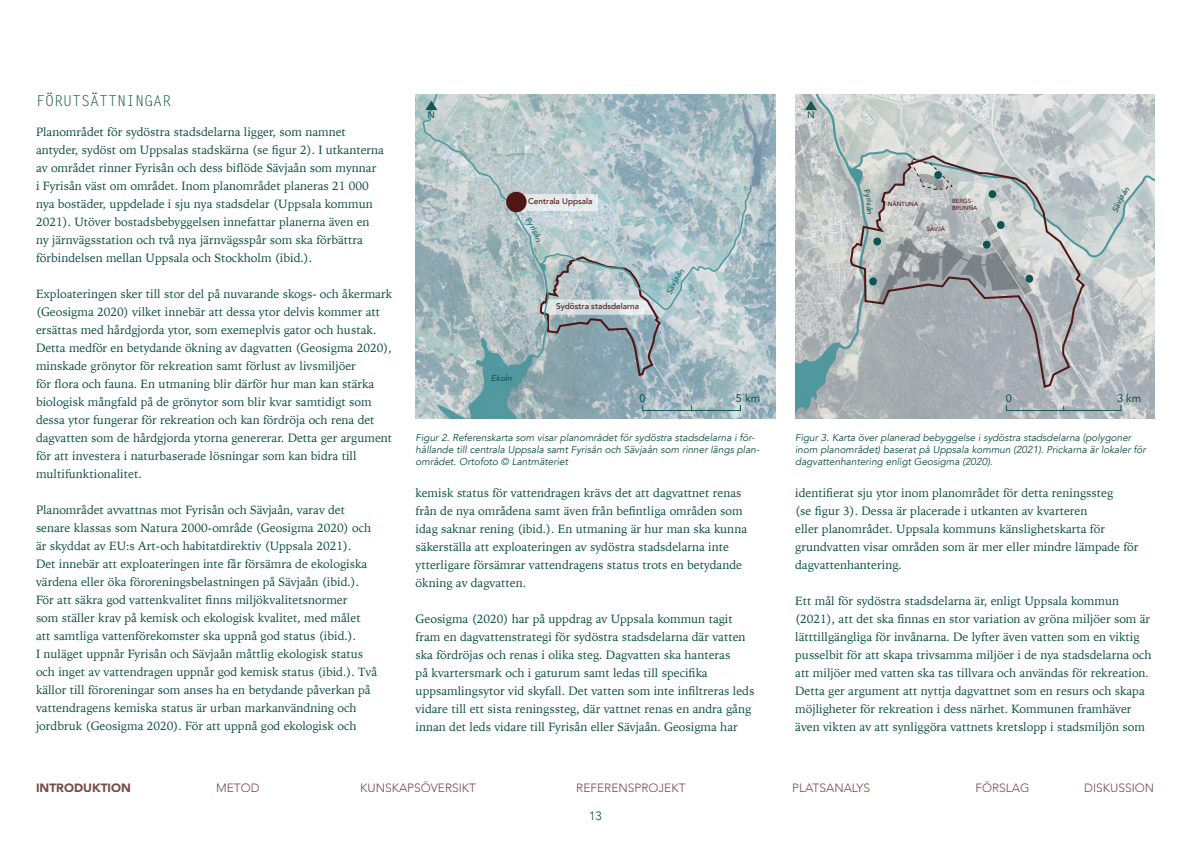
<style>
.page{position:relative;width:1191px;height:842px;background:#fff}
.page>*{position:absolute;margin:0;border:0;box-sizing:border-box;transform-origin:0 0}
.t1{font:15px "Letter Gothic Std";color:#0b4d3f}
.t2{font:12px/18px "Iowan Old Style";color:#0b4d3f}
.t3{font:300 12px "Avenir";color:#501616}
.t4{font:900 12px "Avenir";color:#501616}
.t5{font:300 12px "Avenir";color:#084c41}
.t6{font:500 11px "Avenir";color:#0c5656}
.t7{font:italic 10px/12px "Avenir";color:#0b4d3f}
.t8{font:500 9.4px "Avenir";color:#175757}
.t9{font:500 8.3px "Avenir";color:#501616}
.t10{font:italic 500 8.3px "Avenir";color:#0d5554}
.t11{font:italic 500 8px "Avenir";color:#0d5554}
.t12{font:500 6px/7.2px "Avenir";color:#501616}
</style>
<div class="page">
<img style="left:415px;top:94px;width:360px;height:324px">
<img style="left:1130px;top:94px;width:25px;height:324px">
<svg style="left:1130px;top:112px;width:25px;height:147px;background:#c9d1d0"></svg>
<svg style="left:421px;top:94px;width:332px;height:324px;background:#aabec2"></svg>
<svg style="left:795px;top:94px;width:335px;height:324px;background:#b5bcbd"></svg>
<p class="t1" style="left:36px;top:92px;width:136px">FÖRUTSÄTTNINGAR</p>
<p class="t2" style="left:36px;top:123px;width:349px">Planområdet för sydöstra stadsdelarna ligger, som namnet antyder, sydöst om Uppsalas stadskärna (se figur 2). I utkanterna av området rinner Fyrisån och dess biflöde Sävjaån som mynnar<br>i Fyrisån väst om området. Inom planområdet planeras 21 000 nya bostäder, uppdelade i sju nya stadsdelar (Uppsala kommun 2021). Utöver bostadsbebyggelsen innefattar planerna även en ny järnvägsstation och två nya järnvägsspår som ska förbättra förbindelsen mellan Uppsala och Stockholm (ibid.).</p>
<p class="t2" style="left:36px;top:285px;width:358px">Exploateringen sker till stor del på nuvarande skogs- och åkermark (Geosigma 2020) vilket innebär att dessa ytor delvis kommer att ersättas med hårdgjorda ytor, som exemeplvis gator och hustak.<br>Detta medför en betydande ökning av dagvatten (Geosigma 2020), minskade grönytor för rekreation samt förlust av livsmiljöer<br>för flora och fauna. En utmaning blir därför hur man kan stärka biologisk mångfald på de grönytor som blir kvar samtidigt som dessa ytor fungerar för rekreation och kan fördröja och rena det dagvatten som de hårdgjorda ytorna genererar. Detta ger argument för att investera i naturbaserade lösningar som kan bidra till multifunktionalitet.</p>
<p class="t2" style="left:36px;top:501px;width:343px">Planområdet avvattnas mot Fyrisån och Sävjaån, varav det senare klassas som Natura 2000-område (Geosigma 2020) och är skyddat av EU:s Art-och habitatdirektiv (Uppsala 2021).<br>Det innebär att exploateringen inte får försämra de ekologiska värdena eller öka föroreningsbelastningen på Sävjaån (ibid.).<br>För att säkra god vattenkvalitet finns miljökvalitetsnormer<br>som ställer krav på kemisk och ekologisk kvalitet, med målet att samtliga vattenförekomster ska uppnå god status (ibid.).<br>I nuläget uppnår Fyrisån och Sävjaån måttlig ekologisk status och inget av vattendragen uppnår god kemisk status (ibid.). Två källor till föroreningar som anses ha en betydande påverkan på vattendragens kemiska status är urban markanvändning och jordbruk (Geosigma 2020). För att uppnå god ekologisk och</p>
<p class="t8" style="left:427px;top:107px;width:9px">N</p>
<p class="t8" style="left:807px;top:107px;width:9px">N</p>
<p class="t9" style="left:528px;top:194px;width:66px">Centrala Uppsala</p>
<p class="t11" style="left:874px;top:202px;width:5px;rotate:90deg">s</p>
<p class="t12" style="left:952px;top:197px;width:27px">BERGS-<br>BRUNNA</p>
<p class="t12" style="left:926px;top:225px;width:20px">SÄVJA</p>
<p class="t12" style="left:888px;top:200px;width:32px">NÅNTUNA</p>
<p class="t10" style="left:491px;top:373px;width:22px">Ekoln</p>
<p class="t9" style="left:556px;top:299px;width:84px">Sydöstra stadsdelarna</p>
<p class="t6" style="left:639px;top:388px;width:8px">0</p>
<p class="t6" style="left:736px;top:388px;width:26px">5 km</p>
<p class="t6" style="left:1006px;top:388px;width:8px">0</p>
<p class="t6" style="left:1117px;top:388px;width:26px">3 km</p>
<p class="t7" style="left:415px;top:431px;width:340px">Figur 2. Referenskarta som visar planområdet för sydöstra stadsdelarna i för-</p>
<p class="t7" style="left:415px;top:443px;width:345px">hållande till centrala Uppsala samt Fyrisån och Sävjaån som rinner längs plan-</p>
<p class="t7" style="left:415px;top:455px;width:154px">området. Ortofoto © Lantmäteriet</p>
<p class="t2" style="left:415px;top:483px;width:333px">kemisk status för vattendragen krävs det att dagvattnet renas från de nya områdena samt även från befintliga områden som idag saknar rening (ibid.). En utmaning är hur man ska kunna säkerställa att exploateringen av sydöstra stadsdelarna inte ytterligare försämrar vattendragens status trots en betydande ökning av dagvatten.</p>
<p class="t2" style="left:415px;top:609px;width:340px">Geosigma (2020) har på uppdrag av Uppsala kommun tagit fram en dagvattenstrategi för sydöstra stadsdelarna där vatten ska fördröjas och renas i olika steg. Dagvatten ska hanteras<br>på kvartersmark och i gaturum samt ledas till specifika uppsamlingsytor vid skyfall. Det vatten som inte infiltreras leds vidare till ett sista reningssteg, där vattnet renas en andra gång innan det leds vidare till Fyrisån eller Sävjaån. Geosigma har</p>
<p class="t7" style="left:795px;top:431px;width:352px">Figur 3. Karta över planerad bebyggelse i sydöstra stadsdelarna (polygoner inom planområdet) baserat på Uppsala kommun (2021). Prickarna är lokaler för dagvattenhantering enligt Geosigma (2020).</p>
<p class="t2" style="left:795px;top:483px;width:345px">identifierat sju ytor inom planområdet för detta reningssteg<br>(se figur 3). Dessa är placerade i utkanten av kvarteren<br>eller planområdet. Uppsala kommuns känslighetskarta för grundvatten visar områden som är mer eller mindre lämpade för dagvattenhantering.</p>
<p class="t2" style="left:795px;top:591px;width:358px">Ett mål för sydöstra stadsdelarna är, enligt Uppsala kommun (2021), att det ska finnas en stor variation av gröna miljöer som är lätttillgängliga för invånarna. De lyfter även vatten som en viktig pusselbit för att skapa trivsamma miljöer i de nya stadsdelarna och att miljöer med vatten ska tas tillvara och användas för rekreation.<br>Detta ger argument att nyttja dagvattnet som en resurs och skapa möjligheter för rekreation i dess närhet. Kommunen framhäver även vikten av att synliggöra vattnets kretslopp i stadsmiljön som</p>
<p class="t4" style="left:36px;top:777px;width:96px">INTRODUKTION</p>
<p class="t3" style="left:216px;top:780px;width:45px">METOD</p>
<p class="t3" style="left:360px;top:780px;width:118px">KUNSKAPSÖVERSIKT</p>
<p class="t3" style="left:576px;top:780px;width:111px">REFERENSPROJEKT</p>
<p class="t3" style="left:792px;top:780px;width:79px">PLATSANALYS</p>
<p class="t3" style="left:975px;top:780px;width:56px">FÖRSLAG</p>
<p class="t3" style="left:1084px;top:780px;width:72px">DISKUSSION</p>
<p class="t5" style="left:589px;top:809px;width:14px">13</p>
</div>
